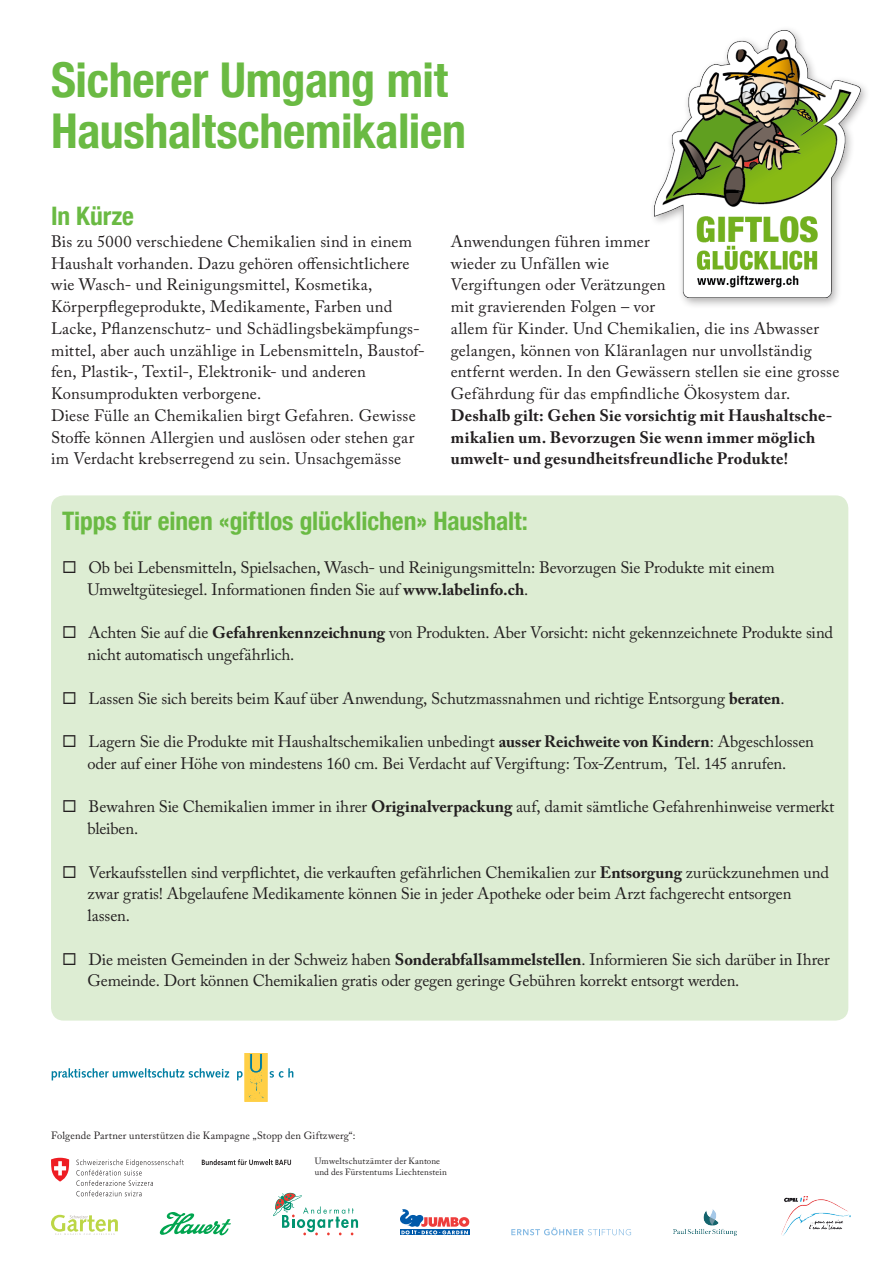
<style>
.page{position:relative;width:893px;height:1263px;background:#fff}
.page>*{position:absolute;margin:0;border:0;box-sizing:border-box;transform-origin:0 0}
.Haupttitel{font:700 condensed 48px "Helvetica Neue";letter-spacing:-.005em;color:#6aba43}
.Untertitel_1{font:700 condensed 25.5px "Helvetica Neue";color:#6aba43}
.Aufzählung_Checklist{font:16.5px/21.8px "Adobe Caslon Pro";letter-spacing:-.01em;color:#231f20}
.Lauftext{font:16.5px/21.8px "Adobe Caslon Pro";letter-spacing:.015em;color:#231f20}
.Lauftext-2{font:700 16.5px/21.8px "Adobe Caslon Pro";letter-spacing:.015em;color:#231f20}
.t1{font:10.5px "Adobe Caslon Pro";letter-spacing:.015em;color:#231f20}
.t2{font:9px "Adobe Caslon Pro";letter-spacing:.02em;color:#231f20}
.s1{font-weight:700}
</style>
<div class="page">
<div style="left:650px;top:26px;width:227px;height:289px;background:#231f20;opacity:.35"></div>
<img style="left:655px;top:31px;width:205px;height:267px">
<div style="left:51px;top:495px;width:797px;height:525px;background:#ddedd3;border-radius:13px"></div>
<svg style="left:52px;top:1068px;width:177px;height:12px"></svg>
<svg style="left:237px;top:1053px;width:56px;height:48px"></svg>
<img style="left:782px;top:1196px;width:68px;height:39px">
<svg style="left:511px;top:1227px;width:120px;height:8px"></svg>
<svg style="left:400px;top:1234px;width:69px;height:1px"></svg>
<svg style="left:400px;top:1209px;width:69px;height:25px"></svg>
<svg style="left:160px;top:1212px;width:71px;height:23px"></svg>
<svg style="left:51px;top:1215px;width:67px;height:20px"></svg>
<img style="left:673px;top:1209px;width:64px;height:26px">
<svg style="left:273px;top:1193px;width:85px;height:42px"></svg>
<svg style="left:202px;top:1159px;width:89px;height:6px"></svg>
<svg style="left:76px;top:1159px;width:108px;height:37px"></svg>
<svg style="left:51px;top:1158px;width:18px;height:23px"></svg>
<p class="Haupttitel" style="left:51px;top:51px;width:398px">Sicherer Umgang mit</p>
<p class="Haupttitel" style="left:51px;top:102px;width:417px">Haushaltschemikalien</p>
<p class="Untertitel_1" style="left:51px;top:201px;width:84px">In Kürze</p>
<p class="Lauftext" style="left:51px;top:230px;width:375px">Bis zu 5000 verschiedene Chemikalien sind in einem Haushalt vorhanden. Dazu gehören offensichtlichere wie Wasch- und Reinigungsmittel, Kosmetika, Körperpflegeprodukte, Medikamente, Farben und Lacke, Pflanzenschutz- und Schädlingsbekämpfungs&shy;mittel, aber auch unzählige in Lebensmitteln, Baustof&shy;fen, Plastik-, Textil-, Elektronik- und anderen Konsumprodukten verborgene.</p>
<p class="Lauftext" style="left:51px;top:404px;width:366px;text-align:justify">Diese Fülle an Chemikalien birgt Gefahren. Gewisse Stoffe können Allergien und auslösen oder stehen gar im Verdacht krebserregend zu sein. Unsachgemässe</p>
<p class="Lauftext" style="left:451px;top:230px;width:216px">Anwendungen führen immer wieder zu Unfällen wie<br>Vergiftungen oder Verätzungen mit gravierenden Folgen – vor</p>
<p class="Lauftext" style="left:451px;top:317px;width:390px">allem für Kinder. Und Chemikalien, die ins Abwasser gelangen, können von Kläranlagen nur unvollständig entfernt werden. In den Gewässern stellen sie eine grosse Gefährdung für das empfindliche Ökosystem dar.</p>
<p class="Lauftext-2" style="left:451px;top:404px;width:383px">Deshalb gilt: Gehen Sie vorsichtig mit Haushaltsche&shy;mikalien um. Bevorzugen Sie wenn immer möglich umwelt- und gesundheitsfreundliche Produkte!</p>
<p class="Untertitel_1" style="left:62px;top:505px;width:467px">Tipps für einen «giftlos glücklichen» Haushalt:</p>
<p class="Aufzählung_Checklist" style="left:88px;top:556px;width:689px;text-indent:-26px">◻ Ob bei Lebensmitteln, Spielsachen, Wasch- und Reinigungsmitteln: Bevorzugen Sie Produkte mit einem<br>Umweltgütesiegel. Informationen finden Sie auf <span class="s1">www.labelinfo.ch</span>.</p>
<p class="Aufzählung_Checklist" style="left:88px;top:622px;width:747px;text-indent:-26px">◻ Achten Sie auf die <span class="s1">Gefahrenkennzeichnung</span> von Produkten. Aber Vorsicht: nicht gekennzeichnete Produkte sind nicht automatisch ungefährlich.</p>
<p class="Aufzählung_Checklist" style="left:62px;top:687px;width:724px">◻ Lassen Sie sich bereits beim Kauf über Anwendung, Schutzmassnahmen und richtige Entsorgung <span class="s1">beraten</span>.</p>
<p class="Aufzählung_Checklist" style="left:62px;top:730px;width:753px;text-align:center">◻ Lagern Sie die Produkte mit Haushaltschemikalien unbedingt <span class="s1">ausser Reichweite von Kindern</span>: Abgeschlossen oder auf einer Höhe von mindestens 160 cm. Bei Verdacht auf Vergiftung: Tox-Zentrum, Tel. 145 anrufen.</p>
<p class="Aufzählung_Checklist" style="left:88px;top:796px;width:748px;text-indent:-26px">◻ Bewahren Sie Chemikalien immer in ihrer <span class="s1">Originalverpackung</span> auf, damit sämtliche Gefahrenhinweise vermerkt bleiben.</p>
<p class="Aufzählung_Checklist" style="left:88px;top:861px;width:743px;text-indent:-26px">◻ Verkaufsstellen sind verpflichtet, die verkauften gefährlichen Chemikalien zur <span class="s1">Entsorgung</span> zurückzunehmen und zwar gratis! Abgelaufene Medikamente können Sie in jeder Apotheke oder beim Arzt fachgerecht entsorgen lassen.</p>
<p class="Aufzählung_Checklist" style="left:88px;top:948px;width:744px;text-indent:-26px">◻ Die meisten Gemeinden in der Schweiz haben <span class="s1">Sonderabfallsammelstellen</span>. Informieren Sie sich darüber in Ihrer<br>Gemeinde. Dort können Chemikalien gratis oder gegen geringe Gebühren korrekt entsorgt werden.</p>
<p class="t1" style="left:51px;top:1129px;width:306px">Folgende Partner unterstützen die Kampagne „Stopp den Giftzwerg“:</p>
<p class="t2" style="left:315px;top:1156px;width:127px">Umweltschutzämter der Kantone</p>
<p class="t2" style="left:315px;top:1166px;width:134px">und des Fürstentums Liechtenstein</p>
</div>
